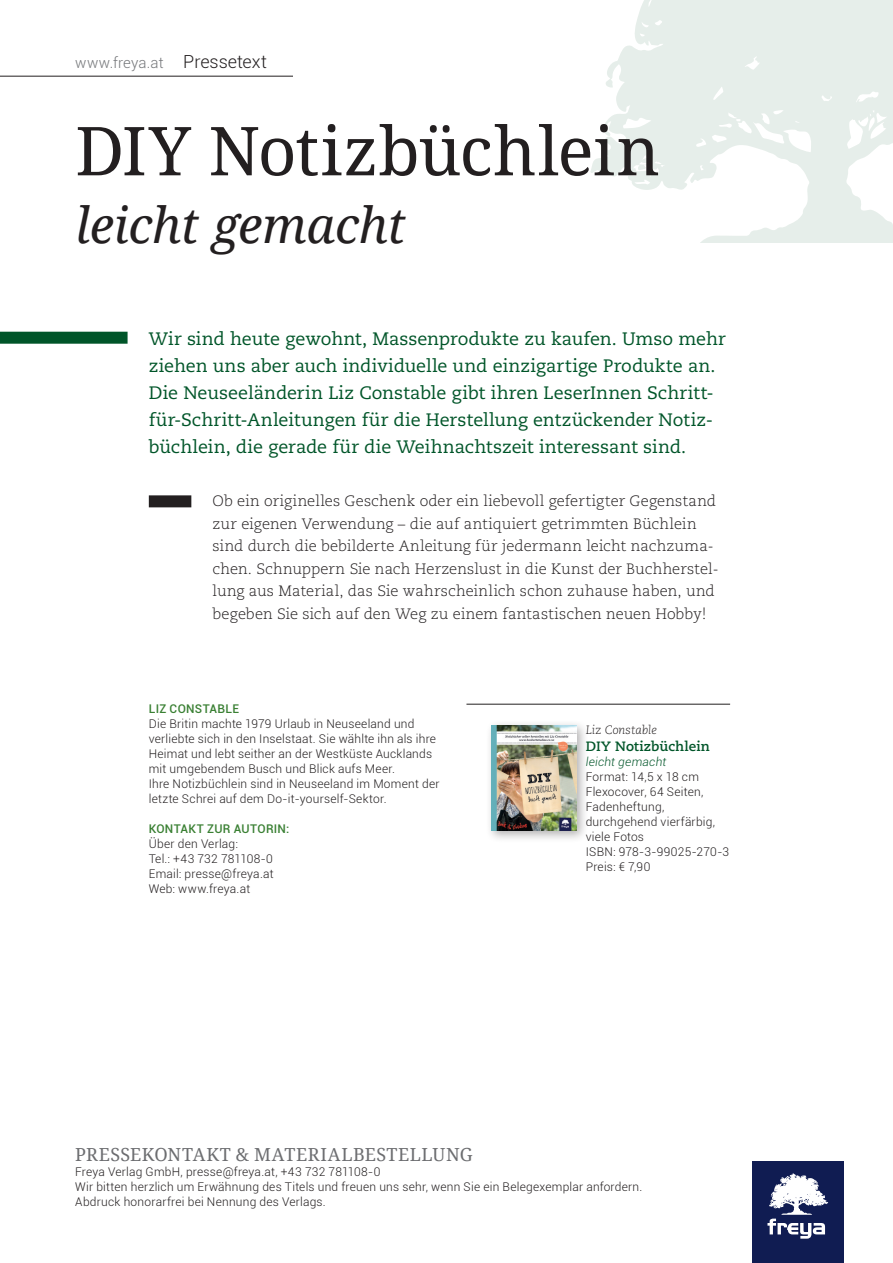
<style>
.page{position:relative;width:893px;height:1263px;background:#fff}
.page>*{position:absolute;margin:0;border:0;box-sizing:border-box;transform-origin:0 0}
.t1{font:67.5px "Noto Serif";color:#231f20}
.t2{font:italic 49.5px "Noto Serif";letter-spacing:-.01em;color:#231f20}
.t3{font:18px/27px "Caecilia";color:#005529}
.t4{font:18px "Noto Serif";letter-spacing:.025em;color:#6c6d70}
.t5{font:300 15px/22.5px "Caecilia";letter-spacing:.005em;color:#231f20}
.t6{font:300 15px "Roboto";letter-spacing:.01em;color:#76787b}
.t7{font:700 13.5px "Caecilia";letter-spacing:.005em;color:#005529}
.t8{font:300 12px/15px "Roboto";letter-spacing:.02em;color:#231f20}
.t9{font:500 12px "Roboto";letter-spacing:.03em;color:#3a8033}
.t10{font:italic 300 12px "Roboto";letter-spacing:.02em;color:#005529}
.t11{font:italic 300 12px "Caecilia";color:#231f20}
.s1{font-size:18px;color:#231f20}
</style>
<div class="page">
<hr style="left:0;top:76px;width:293px;height:1px;background:#231f20">
<div style="left:752px;top:1161px;width:91px;height:102px;background:#101c52"></div>
<svg style="left:767px;top:1173px;width:61px;height:65px"></svg>
<svg style="left:590px;top:0;width:303px;height:243px;fill:#e6eeea"></svg>
<div style="left:0;top:332px;width:128px;height:12px;background:#005529"></div>
<div style="left:149px;top:495px;width:42px;height:12px;background:#231f20"></div>
<hr style="left:466px;top:704px;width:264px;height:1px;background:#231f20">
<div style="left:486px;top:720px;width:103px;height:123px;background:#231f20;opacity:.35"></div>
<img style="left:492px;top:726px;width:85px;height:104px">
<p class="t6" style="left:75px;top:52px;width:193px">www.freya.at <span class="s1">Pressetext</span></p>
<h1 class="t1" style="left:75px;top:105px;width:586px">DIY Notizbüchlein</h1>
<h2 class="t2" style="left:75px;top:191px;width:332px">leicht gemacht</h2>
<p class="t3" style="left:149px;top:325px;width:579px">Wir sind heute gewohnt, Massenprodukte zu kaufen. Umso mehr ziehen uns aber auch individuelle und einzigartige Produkte an.<br>Die Neuseeländerin Liz Constable gibt ihren LeserInnen Schritt&shy;für-Schritt-Anleitungen für die Herstellung entzückender Notiz&shy;büchlein, die gerade für die Weihnachtszeit interessant sind.</p>
<p class="t5" style="left:213px;top:490px;width:507px">Ob ein originelles Geschenk oder ein liebevoll gefertigter Gegenstand zur eigenen Verwendung – die auf antiquiert getrimmten Büchlein sind durch die bebilderte Anleitung für jedermann leicht nachzuma&shy;chen. Schnuppern Sie nach Herzenslust in die Kunst der Buchherstel&shy;lung aus Material, das Sie wahrscheinlich schon zuhause haben, und begeben Sie sich auf den Weg zu einem fantastischen neuen Hobby!</p>
<p class="t9" style="left:149px;top:700px;width:92px">LIZ CONSTABLE</p>
<p class="t8" style="left:149px;top:716px;width:292px">Die Britin machte 1979 Urlaub in Neuseeland und verliebte sich in den Inselstaat. Sie wählte ihn als ihre Heimat und lebt seither an der Westküste Aucklands mit umgebendem Busch und Blick aufs Meer.<br>Ihre Notizbüchlein sind in Neuseeland im Moment der letzte Schrei auf dem Do-it-yourself-Sektor.</p>
<p class="t9" style="left:149px;top:820px;width:142px">KONTAKT ZUR AUTORIN:</p>
<p class="t8" style="left:149px;top:836px;width:126px">Über den Verlag:<br>Tel.: +43 732 781108-0<br>Email: presse@freya.at<br>Web: www.freya.at</p>
<p class="t11" style="left:586px;top:723px;width:73px">Liz Constable</p>
<p class="t7" style="left:586px;top:738px;width:125px">DIY Notizbüchlein</p>
<p class="t10" style="left:586px;top:753px;width:82px">leicht gemacht</p>
<p class="t8" style="left:586px;top:769px;width:145px">Format: 14,5 x 18 cm<br>Flexocover, 64 Seiten,<br>Fadenheftung, durchgehend vierfärbig, viele Fotos<br>ISBN: 978-3-99025-270-3<br>Preis: € 7,90</p>
<h3 class="t4" style="left:75px;top:1142px;width:399px">PRESSEKONTAKT &amp; MATERIALBESTELLUNG</h3>
<p class="t8" style="left:75px;top:1164px;width:569px">Freya Verlag GmbH, presse@freya.at, +43 732 781108-0<br>Wir bitten herzlich um Erwähnung des Titels und freuen uns sehr, wenn Sie ein Belegexemplar anfordern.<br>Abdruck honorarfrei bei Nennung des Verlags.</p>
</div>
